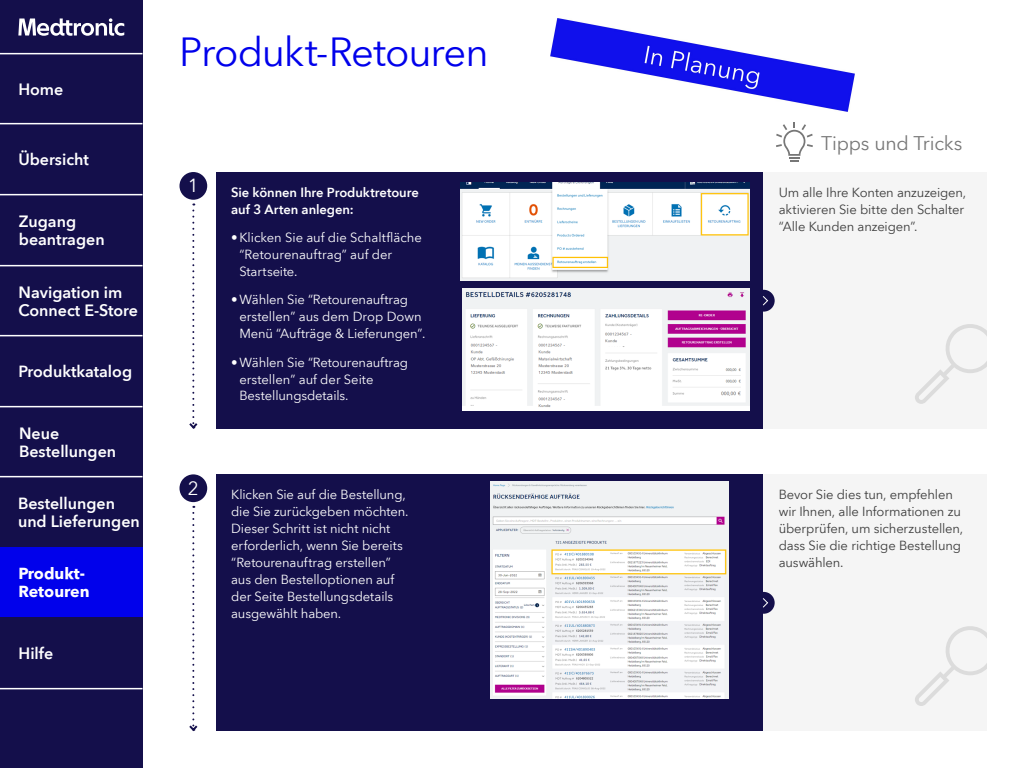
<style>
.page{position:relative;width:1024px;height:768px;background:#fff}
.page>*{position:absolute;margin:0;border:0;box-sizing:border-box;transform-origin:0 0}
.t1{font:40px "Avenir Next World";letter-spacing:-.03em;color:#0101eb}
.t2{font:19.45px "Avenir Next World";letter-spacing:-.015em;color:#777}
.t3{font:18.8px "Avenir Next World";color:#fff}
.t4{font:600 16px/18px "Avenir Next World";color:#fff}
.t5{font:700 16px/18px "Avenir Next World";color:#fff}
.t6{font:13px/16.9px "Avenir Next World";letter-spacing:-.01em;color:#fff}
.t7{font:13px/16.9px "Avenir Next World";letter-spacing:-.01em;color:#3c3c3c}
.t8{font:600 13px/16.9px "Avenir Next World";letter-spacing:-.005em;color:#fff}
</style>
<div class="page">
<div style="left:0;top:0;width:142px;height:768px;background:#140f4b"></div>
<hr style="left:0;top:53px;width:142px;height:1px;background:#fff">
<hr style="left:0;top:123px;width:142px;height:1px;background:#fff">
<svg style="left:18px;top:18px;width:106px;height:18px"></svg>
<hr style="left:0;top:194px;width:142px;height:1px;background:#fff">
<hr style="left:0;top:265px;width:142px;height:1px;background:#fff">
<hr style="left:0;top:335px;width:142px;height:1px;background:#fff">
<hr style="left:0;top:406px;width:142px;height:1px;background:#fff">
<hr style="left:0;top:476px;width:142px;height:1px;background:#fff">
<hr style="left:0;top:688px;width:142px;height:1px;background:#fff">
<div style="left:0;top:547px;width:143px;height:70px;background:#0101eb"></div>
<div style="left:216px;top:172px;width:548px;height:257px;background:#140f4b"></div>
<div style="left:764px;top:172px;width:223px;height:257px;background:#f5f5f5"></div>
<div style="left:179px;top:172px;width:28px;height:28px;background:#140f4b;border-radius:50%"></div>
<svg style="left:189px;top:204px;width:9px;height:225px"></svg>
<div style="left:179px;top:474px;width:28px;height:28px;background:#140f4b;border-radius:50%"></div>
<svg style="left:189px;top:506px;width:9px;height:226px"></svg>
<svg style="left:915px;top:324px;width:72px;height:80px"></svg>
<div style="left:753px;top:290px;width:22px;height:22px;background:#140f4b;border-radius:50%"></div>
<svg style="left:762px;top:296px;width:6px;height:10px"></svg>
<div style="left:216px;top:474px;width:548px;height:257px;background:#140f4b"></div>
<div style="left:764px;top:474px;width:223px;height:257px;background:#f5f5f5"></div>
<svg style="left:915px;top:626px;width:72px;height:80px"></svg>
<div style="left:753px;top:592px;width:22px;height:22px;background:#140f4b;border-radius:50%"></div>
<svg style="left:762px;top:598px;width:6px;height:10px"></svg>
<svg style="left:776px;top:122px;width:37px;height:40px"></svg>
<img style="left:460px;top:183px;width:290px;height:97px">
<img style="left:462px;top:289px;width:288px;height:121px">
<img style="left:490px;top:482px;width:239px;height:217px">
<img style="left:551px;top:19px;width:303px;height:93px">
<p class="t4" style="left:18px;top:81px;width:47px">Home</p>
<p class="t4" style="left:18px;top:151px;width:72px">Übersicht</p>
<p class="t4" style="left:19px;top:213px;width:87px">Zugang beantragen</p>
<p class="t4" style="left:19px;top:284px;width:121px">Navigation im<br>Connect E-Store</p>
<p class="t4" style="left:19px;top:363px;width:115px">Produktkatalog</p>
<p class="t4" style="left:19px;top:425px;width:99px">Neue<br>Bestellungen</p>
<p class="t4" style="left:18px;top:495px;width:123px">Bestellungen und Lieferungen</p>
<p class="t5" style="left:18px;top:565px;width:73px">Produkt-<br>Retouren</p>
<p class="t4" style="left:19px;top:645px;width:36px">Hilfe</p>
<h1 class="t1" style="left:179px;top:20px;width:311px">Produkt-Retouren</h1>
<h3 class="t3" style="left:188px;top:170px;width:12px">1</h3>
<h3 class="t3" style="left:188px;top:473px;width:12px">2</h3>
<p class="t8" style="left:231px;top:184px;width:189px">Sie können Ihre Produktretoure auf 3 Arten anlegen:</p>
<p class="t6" style="left:239px;top:229px;width:184px;text-indent:-8px">•Klicken Sie auf die Schaltfläche “Retourenauftrag” auf der<br>Startseite.</p>
<p class="t6" style="left:239px;top:292px;width:188px;text-indent:-8px">• Wählen Sie “Retourenauftrag erstellen” aus dem Drop Down<br>Menü “Aufträge &amp; Lieferungen”.</p>
<p class="t6" style="left:239px;top:354px;width:170px;text-indent:-8px">• Wählen Sie “Retourenauftrag erstellen” auf der Seite<br>Bestellungsdetails.</p>
<p class="t6" style="left:231px;top:486px;width:179px">Klicken Sie auf die Bestellung, die Sie zurückgeben möchten.<br>Dieser Schritt ist nicht nicht erforderlich, wenn Sie bereits “Retourenauftrag erstellen” aus den Bestelloptionen auf der Seite Bestellungsdetails ausgewählt haben.</p>
<h2 class="t2" style="left:821px;top:127px;width:143px">Tipps und Tricks</h2>
<p class="t7" style="left:779px;top:184px;width:189px">Um alle Ihre Konten anzuzeigen, aktivieren Sie bitte den Schalter “Alle Kunden anzeigen”.</p>
<p class="t7" style="left:779px;top:486px;width:186px">Bevor Sie dies tun, empfehlen wir Ihnen, alle Informationen zu überprüfen, um sicherzustellen, dass Sie die richtige Bestellung auswählen.</p>
</div>
